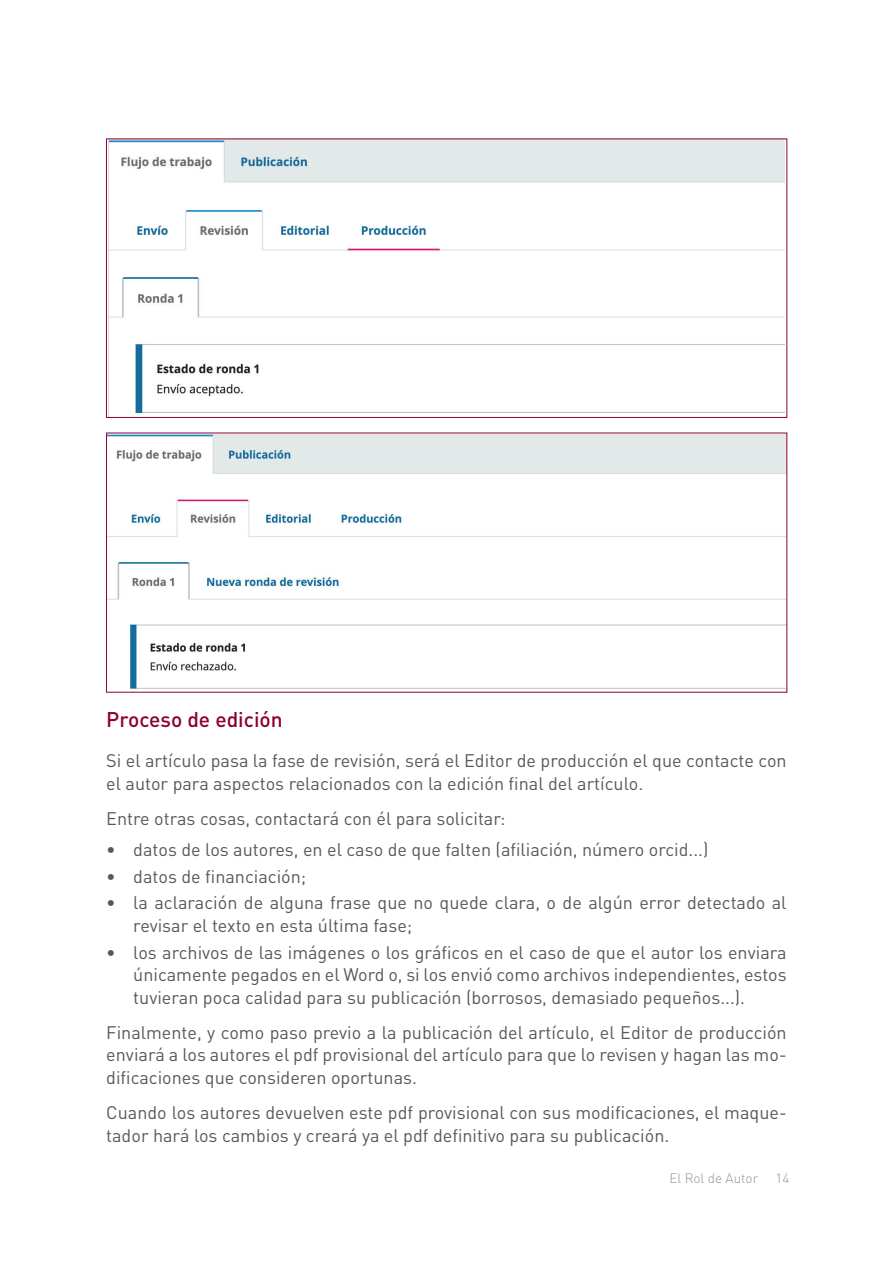
<style>
.page{position:relative;width:893px;height:1263px;background:#fff}
.page>*{position:absolute;margin:0;border:0;box-sizing:border-box;transform-origin:0 0}
.t1{font:500 21px "DIN Pro";color:#8d0233}
.t2{font:18px/22.5px "DIN Pro";color:#57585a}
.t3{font:300 13.5px "DIN Pro";color:#939598}
</style>
<div class="page">
<img style="left:109px;top:141px;width:675px;height:272px">
<div style="left:106px;top:139px;width:681px;height:279px;border:1px solid #8d0233"></div>
<img style="left:108px;top:435px;width:677px;height:254px">
<p class="t1" style="left:106px;top:703px;width:178px">Proceso de edición</p>
<p class="t2" style="left:106px;top:747px;width:682px">Si el artículo pasa la fase de revisión, será el Editor de producción el que contacte con el autor para aspectos relacionados con la edición final del artículo.</p>
<p class="t2" style="left:106px;top:805px;width:401px">Entre otras cosas, contactará con él para solicitar:</p>
<p class="t2" style="left:106px;top:836px;width:604px">• datos de los autores, en el caso de que falten (afiliación, número orcid...)</p>
<p class="t2" style="left:106px;top:863px;width:201px">• datos de financiación;</p>
<p class="t2" style="left:133px;top:890px;width:655px;text-indent:-27px">• la aclaración de alguna frase que no quede clara, o de algún error detectado al revisar el texto en esta última fase;</p>
<p class="t2" style="left:133px;top:939px;width:655px;text-align:justify;text-indent:-27px">• los archivos de las imágenes o los gráficos en el caso de que el autor los enviara únicamente pegados en el Word o, si los envió como archivos independientes, estos tuvieran poca calidad para su publicación (borrosos, demasiado pequeños...).</p>
<p class="t2" style="left:106px;top:1019px;width:682px;text-align:justify">Finalmente, y como paso previo a la publicación del artículo, el Editor de producción enviará a los autores el pdf provisional del artículo para que lo revisen y hagan las mo&shy;dificaciones que consideren oportunas.</p>
<p class="t2" style="left:106px;top:1099px;width:682px">Cuando los autores devuelven este pdf provisional con sus modificaciones, el maque&shy;tador hará los cambios y creará ya el pdf definitivo para su publicación.</p>
<p class="t3" style="left:669px;top:1168px;width:90px">El Rol de Autor</p>
<p class="t3" style="left:775px;top:1168px;width:15px">14</p>
</div>
